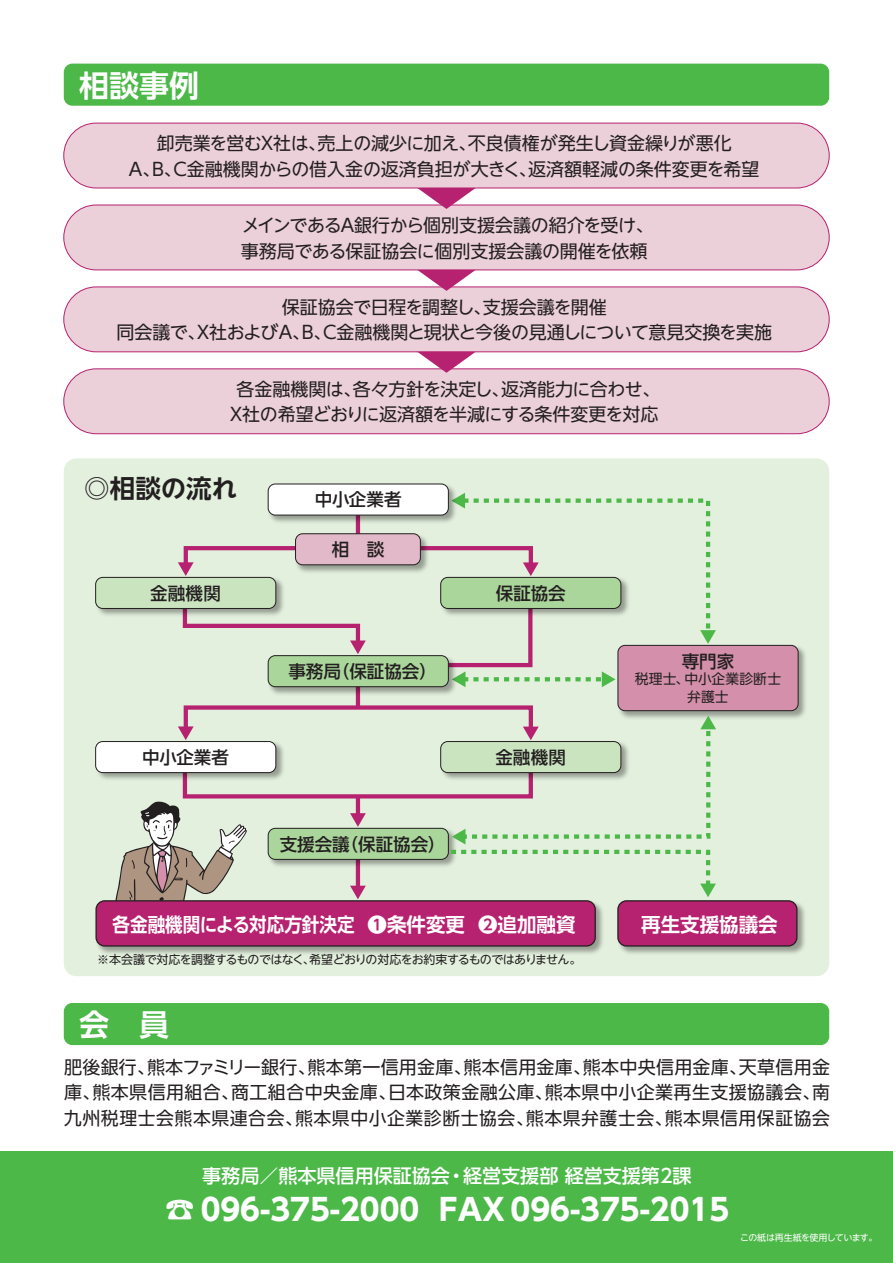
<style>
.page{position:relative;width:893px;height:1263px;background:#fff}
.page>*{position:absolute;margin:0;border:0;box-sizing:border-box;transform-origin:0 0}
.t1{font:700 30px "UD Shin Go NT Pro";color:#fff}
.t2{font:700 30px "UD Shin Go NT Pro De";color:#fff}
.t3{font:700 25.5px "UD Shin Go NT Pro De";color:#231f20}
.t4{font:700 19.5px "UD Shin Go NT Pro De";color:#fff}
.t5{font:700 19.5px "UD Shin Go NT Pro De";color:#fff;scale:.9 1}
.t6{font:500 19.05px "UD Shin Go NT Pro";color:#fff}
.t7{font:18px/25.5px "UD Shin Go NT Pro";color:#231f20}
.t8{font:18px "UD Shin Go NT Pro";letter-spacing:.035em;color:#231f20}
.t9{font:18px "UD Shin Go NT Pro";letter-spacing:.02em;color:#231f20}
.t10{font:18px "UD Shin Go NT Pro";letter-spacing:-.08em;color:#231f20}
.t11{font:500 17.55px "UD Shin Go NT Pro";color:#231f20}
.t12{font:13.8px/17.5px "UD Shin Go NT Pro";letter-spacing:.01em;color:#231f20}
.t13{font:12px "UD Shin Go NT Pro";letter-spacing:-.045em;color:#231f20}
.t14{font:9px "UD Shin Go NT Pro";letter-spacing:-.06em;color:#fff}
</style>
<div class="page">
<div style="left:64px;top:458px;width:765px;height:518px;background:#e3f0de;border-radius:13px"></div>
<hr style="left:356px;top:670px;width:4px;height:38px;background:#b62270">
<div style="left:184px;top:705px;width:349px;height:27px;border:4px solid #b62270"></div>
<div style="left:0;top:1151px;width:893px;height:112px;background:#4cb848"></div>
<div style="left:64px;top:64px;width:765px;height:42px;background:#4cb848;border-radius:9px"></div>
<div style="left:64px;top:1003px;width:765px;height:42px;background:#4cb848;border-radius:9px"></div>
<hr style="left:356px;top:506px;width:4px;height:41px;background:#b62270">
<svg style="left:182px;top:620px;width:184px;height:33px"></svg>
<svg style="left:178px;top:562px;width:13px;height:13px"></svg>
<div style="left:184px;top:546px;width:349px;height:21px;border:4px solid #b62270"></div>
<img style="left:293px;top:531px;width:112px;height:42px">
<div style="left:296px;top:534px;width:124px;height:31px;background:#e2b9c8;border-radius:7px"></div>
<div style="left:295px;top:533px;width:126px;height:32px;border:1px solid #231f20;border-radius:7px"></div>
<img style="left:619px;top:644px;width:187px;height:75px">
<div style="left:618px;top:645px;width:180px;height:66px;background:#d490aa;border-radius:7px"></div>
<div style="left:617px;top:645px;width:182px;height:66px;border:1px solid #231f20;border-radius:7px"></div>
<img style="left:96px;top:575px;width:188px;height:45px">
<div style="left:96px;top:577px;width:180px;height:31px;background:#cae4c0;border-radius:7px"></div>
<div style="left:95px;top:577px;width:181px;height:32px;border:1px solid #231f20;border-radius:7px"></div>
<img style="left:96px;top:743px;width:19px;height:37px">
<div style="left:96px;top:741px;width:180px;height:32px;background:#fff;border-radius:7px"></div>
<div style="left:95px;top:741px;width:181px;height:32px;border:1px solid #231f20;border-radius:7px"></div>
<svg style="left:405px;top:493px;width:311px;height:194px"></svg>
<div style="left:64px;top:369px;width:765px;height:65px;background:#ebcfd9;border-radius:32px"></div>
<div style="left:64px;top:369px;width:765px;height:65px;border:1px solid #b62270;border-radius:32px"></div>
<svg style="left:415px;top:352px;width:63px;height:21px"></svg>
<div style="left:64px;top:287px;width:765px;height:65px;background:#ebcfd9;border-radius:32px"></div>
<div style="left:64px;top:287px;width:765px;height:65px;border:1px solid #b62270;border-radius:32px"></div>
<svg style="left:415px;top:270px;width:63px;height:21px"></svg>
<div style="left:64px;top:205px;width:765px;height:65px;background:#ebcfd9;border-radius:32px"></div>
<div style="left:64px;top:205px;width:765px;height:65px;border:1px solid #b62270;border-radius:32px"></div>
<svg style="left:415px;top:188px;width:63px;height:21px"></svg>
<div style="left:64px;top:123px;width:765px;height:65px;background:#ebcfd9;border-radius:32px"></div>
<div style="left:64px;top:123px;width:765px;height:65px;border:1px solid #b62270;border-radius:32px"></div>
<img style="left:267px;top:483px;width:193px;height:43px">
<div style="left:268px;top:484px;width:180px;height:31px;background:#fff;border-radius:7px"></div>
<div style="left:268px;top:484px;width:181px;height:31px;border:1px solid #231f20;border-radius:7px"></div>
<img style="left:267px;top:653px;width:193px;height:45px">
<div style="left:268px;top:656px;width:180px;height:31px;background:#aad59b;border-radius:7px"></div>
<div style="left:268px;top:655px;width:181px;height:32px;border:1px solid #231f20;border-radius:7px"></div>
<svg style="left:115px;top:716px;width:601px;height:182px"></svg>
<img style="left:96px;top:898px;width:507px;height:56px">
<div style="left:96px;top:901px;width:499px;height:45px;background:#b62270;border-radius:9px"></div>
<div style="left:95px;top:900px;width:501px;height:46px;border:1px solid #231f20;border-radius:9px"></div>
<img style="left:617px;top:900px;width:188px;height:54px">
<div style="left:618px;top:901px;width:179px;height:45px;background:#b62270;border-radius:9px"></div>
<div style="left:617px;top:900px;width:180px;height:46px;border:1px solid #231f20;border-radius:9px"></div>
<h1 class="t2" style="left:79px;top:61px;width:122px">相談事例</h1>
<p class="t7" style="left:468px;top:130px;width:265px">不良債権が発生し資金繰りが悪化</p>
<p class="t7" style="left:173px;top:130px;width:588px;text-indent:-17px">卸売業を営むX社は、<br>C金融機関からの借入金の返済負担が大きく返済額軽減の条件変更を希望</p>
<p class="t7" style="left:318px;top:130px;width:160px">売上の減少に加え、</p>
<p class="t7" style="left:129px;top:155px;width:54px">AB、、</p>
<p class="t7" style="left:519px;top:155px;width:19px">、</p>
<p class="t7" style="left:241px;top:212px;width:414px">メインであるA銀行から個別支援会議の紹介を受け、事務局である保証協会に個別支援会議の開催を依頼</p>
<p class="t7" style="left:323px;top:294px;width:451px;text-indent:-41px">保証協会で日程を調整し、<br>C金融機関と現状と今後の見通しについて意見交換を実施</p>
<p class="t7" style="left:483px;top:294px;width:125px">支援会議を開催</p>
<p class="t7" style="left:197px;top:319px;width:136px">X社およびA B、、</p>
<p class="t7" style="left:116px;top:319px;width:91px">同会議で、</p>
<p class="t7" style="left:230px;top:376px;width:430px;text-indent:6px">各金融機関は、<br>X社の希望どおりに返済額を半減にする条件変更を対応</p>
<p class="t7" style="left:353px;top:376px;width:158px">各々方針を決定し、</p>
<p class="t7" style="left:501px;top:376px;width:161px">返済能力に合わせ、</p>
<h2 class="t3" style="left:84px;top:468px;width:155px">◎相談の流れ</h2>
<p class="t11" style="left:150px;top:579px;width:72px">金融機関</p>
<p class="t11" style="left:142px;top:743px;width:88px">中小企業者</p>
<p class="t11" style="left:315px;top:485px;width:88px">中小企業者</p>
<p class="t11" style="left:332px;top:535px;width:54px">相　談</p>
<p class="t11" style="left:332px;top:657px;width:107px">（保証協会(</p>
<p class="t11" style="left:288px;top:657px;width:54px">事務局</p>
<p class="t11" style="left:280px;top:830px;width:72px">支援会議</p>
<p class="t11" style="left:341px;top:830px;width:107px">（保証協会(</p>
<p class="t11" style="left:496px;top:579px;width:71px">保証協会</p>
<p class="t11" style="left:495px;top:743px;width:72px">金融機関</p>
<p class="t4" style="left:368px;top:908px;width:99px">❶条件変更</p>
<p class="t5" style="left:113px;top:908px;width:270px">各金融機関による対応方針決定</p>
<p class="t13" style="left:97px;top:950px;width:486px">※本会議で対応を調整するものではなく希望どおりの対応をお約束するものではありません。</p>
<p class="t13" style="left:303px;top:950px;width:13px">、</p>
<p class="t4" style="left:478px;top:908px;width:99px">❷追加融資</p>
<h1 class="t2" style="left:79px;top:1000px;width:92px">会　員</h1>
<p class="t11" style="left:682px;top:647px;width:54px">専門家</p>
<p class="t12" style="left:684px;top:670px;width:98px">中小企業診断士</p>
<p class="t12" style="left:687px;top:670px;width:43px;text-indent:-52px">税理士、<br>弁護士</p>
<p class="t4" style="left:641px;top:908px;width:138px">再生支援協議会</p>
<p class="t7" style="left:64px;top:1053px;width:93px">肥後銀行、</p>
<p class="t10" style="left:147px;top:1052px;width:170px">熊本ファミリー銀行、</p>
<p class="t7" style="left:308px;top:1053px;width:166px">熊本第一信用金庫、</p>
<p class="t7" style="left:464px;top:1053px;width:129px">熊本信用金庫、</p>
<p class="t7" style="left:583px;top:1053px;width:166px">熊本中央信用金庫、</p>
<p class="t7" style="left:739px;top:1053px;width:93px">天草信用金</p>
<p class="t9" style="left:545px;top:1078px;width:287px">熊本県中小企業再生支援協議会南、</p>
<p class="t9" style="left:231px;top:1078px;width:167px">商工組合中央金庫、</p>
<p class="t9" style="left:388px;top:1078px;width:166px">日本政策金融公庫、</p>
<p class="t9" style="left:92px;top:1078px;width:148px">熊本県信用組合、</p>
<p class="t7" style="left:64px;top:1079px;width:38px">庫、</p>
<p class="t8" style="left:526px;top:1103px;width:148px">熊本県弁護士会、</p>
<p class="t8" style="left:665px;top:1103px;width:167px">熊本県信用保証協会</p>
<p class="t8" style="left:64px;top:1103px;width:240px">九州税理士会熊本県連合会、</p>
<p class="t8" style="left:295px;top:1103px;width:240px">熊本県中小企業診断士協会、</p>
<p class="t6" style="left:447px;top:1160px;width:246px">・経営支援部経営支援第2課</p>
<p class="t6" style="left:202px;top:1160px;width:249px">事務局／熊本県信用保証協会</p>
<h1 class="t1" style="left:439px;top:1185px;width:291px">FAX 096-375-2015</h1>
<h1 class="t1" style="left:165px;top:1185px;width:256px">☎ 096-375-2000</h1>
<p class="t14" style="left:740px;top:1230px;width:139px">この紙は再生紙を使用しています。</p>
</div>
